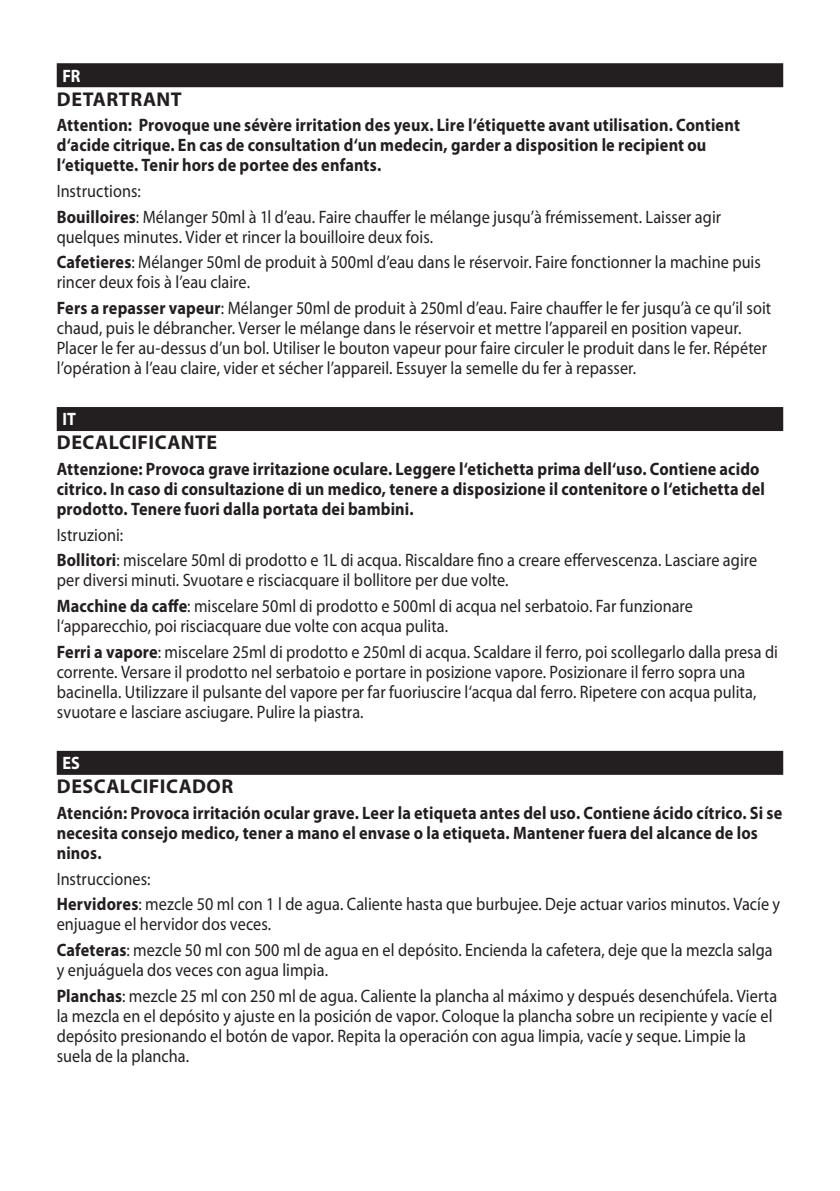
<style>
.page{position:relative;width:840px;height:1191px;background:#fff}
.page>*{position:absolute;margin:0;border:0;box-sizing:border-box;transform-origin:0 0}
.heading{font:700 20px "Myriad Pro";letter-spacing:.02em;color:#231f20}
.default{font:18px/20px "Myriad Pro";letter-spacing:.005em;color:#231f20;scale:.9 1}
.default-2{font:700 18px/20px "Myriad Pro";letter-spacing:.01em;color:#231f20;scale:.9 1}
.Country{font:700 18px "Myriad Pro";color:#fff;scale:.9 1}
.s1{font-weight:700}
</style>
<div class="page">
<div style="left:57px;top:63px;width:725px;height:24px;background:#231f20"></div>
<div style="left:57px;top:407px;width:725px;height:24px;background:#231f20"></div>
<div style="left:57px;top:751px;width:725px;height:24px;background:#231f20"></div>
<p class="Country" style="left:62px;top:65px;width:22px">FR</p>
<p class="heading" style="left:57px;top:88px;width:126px">DETARTRANT</p>
<p class="default-2" style="left:57px;top:115px;width:760px">Attention: Provoque une sévère irritation des yeux. Lire l‘étiquette avant utilisation. Contient d‘acide citrique. En cas de consultation d‘un medecin, garder a disposition le recipient ou l‘etiquette. Tenir hors de portee des enfants.</p>
<p class="default" style="left:57px;top:181px;width:95px">Instructions:</p>
<p class="default" style="left:57px;top:207px;width:739px"><span class="s1">Bouilloires</span>: Mélanger 50ml à 1l d’eau. Faire chauffer le mélange jusqu’à frémissement. Laisser agir quelques minutes. Vider et rincer la bouilloire deux fois.</p>
<p class="default" style="left:57px;top:253px;width:783px"><span class="s1">Cafetieres</span>: Mélanger 50ml de produit à 500ml d’eau dans le réservoir. Faire fonctionner la machine puis rincer deux fois à l’eau claire.</p>
<p class="default" style="left:57px;top:298px;width:795px"><span class="s1">Fers a repasser vapeur</span>: Mélanger 50ml de produit à 250ml d’eau. Faire chauffer le fer jusqu’à ce qu’il soit chaud, puis le débrancher. Verser le mélange dans le réservoir et mettre l’appareil en position vapeur.<br>Placer le fer au-dessus d’un bol. Utiliser le bouton vapeur pour faire circuler le produit dans le fer. Répéter l’opération à l’eau claire, vider et sécher l’appareil. Essuyer la semelle du fer à repasser.</p>
<p class="Country" style="left:62px;top:409px;width:17px">IT</p>
<p class="heading" style="left:57px;top:431px;width:162px">DECALCIFICANTE</p>
<p class="default-2" style="left:57px;top:459px;width:788px">Attenzione: Provoca grave irritazione oculare. Leggere l‘etichetta prima dell‘uso. Contiene acido citrico. In caso di consultazione di un medico, tenere a disposizione il contenitore o l‘etichetta del prodotto. Tenere fuori dalla portata dei bambini.</p>
<p class="default" style="left:57px;top:525px;width:75px">Istruzioni:</p>
<p class="default" style="left:57px;top:551px;width:779px"><span class="s1">Bollitori</span>: miscelare 50ml di prodotto e 1L di acqua. Riscaldare fino a creare effervescenza. Lasciare agire per diversi minuti. Svuotare e risciacquare il bollitore per due volte.</p>
<p class="default" style="left:57px;top:596px;width:708px"><span class="s1">Macchine da caffe</span>: miscelare 50ml di prodotto e 500ml di acqua nel serbatoio. Far funzionare l‘apparecchio, poi risciacquare due volte con acqua pulita.</p>
<p class="default" style="left:57px;top:642px;width:802px"><span class="s1">Ferri a vapore</span>: miscelare 25ml di prodotto e 250ml di acqua. Scaldare il ferro, poi scollegarlo dalla presa di corrente. Versare il prodotto nel serbatoio e portare in posizione vapore. Posizionare il ferro sopra una bacinella. Utilizzare il pulsante del vapore per far fuoriuscire l‘acqua dal ferro. Ripetere con acqua pulita, svuotare e lasciare asciugare. Pulire la piastra.</p>
<p class="Country" style="left:62px;top:753px;width:21px">ES</p>
<p class="heading" style="left:57px;top:775px;width:178px">DESCALCIFICADOR</p>
<p class="default-2" style="left:57px;top:803px;width:807px">Atención: Provoca irritación ocular grave. Leer la etiqueta antes del uso. Contiene ácido cítrico. Si se necesita consejo medico, tener a mano el envase o la etiqueta. Mantener fuera del alcance de los ninos.</p>
<p class="default" style="left:57px;top:869px;width:105px">Instrucciones:</p>
<p class="default" style="left:57px;top:894px;width:805px"><span class="s1">Hervidores</span>: mezcle 50 ml con 1 l de agua. Caliente hasta que burbujee. Deje actuar varios minutos. Vacíe y enjuague el hervidor dos veces.</p>
<p class="default" style="left:57px;top:940px;width:796px"><span class="s1">Cafeteras</span>: mezcle 50 ml con 500 ml de agua en el depósito. Encienda la cafetera, deje que la mezcla salga y enjuáguela dos veces con agua limpia.</p>
<p class="default" style="left:57px;top:986px;width:801px"><span class="s1">Planchas</span>: mezcle 25 ml con 250 ml de agua. Caliente la plancha al máximo y después desenchúfela. Vierta la mezcla en el depósito y ajuste en la posición de vapor. Coloque la plancha sobre un recipiente y vacíe el depósito presionando el botón de vapor. Repita la operación con agua limpia, vacíe y seque. Limpie la suela de la plancha.</p>
</div>
